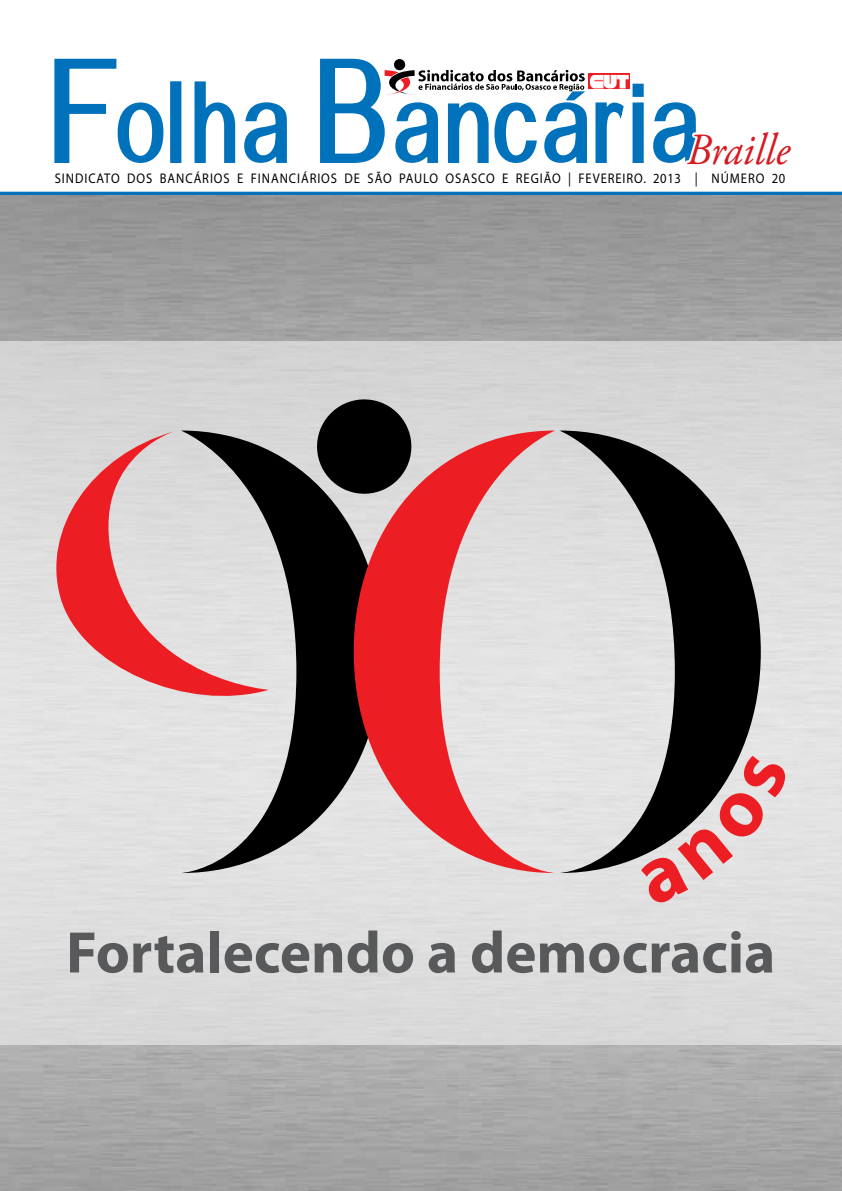
<style>
.page{position:relative;width:842px;height:1191px;background:#fff}
.page>*{position:absolute;margin:0;border:0;box-sizing:border-box;transform-origin:0 0}
.t1{font:150px "Alido";color:#0072bc;scale:.81 1}
.t2{font:113.2px "Alido";letter-spacing:.055em;color:#0072bc;scale:.81 1}
.t3{font:700 59px "Myriad Pro";color:#58595b}
.t4{font:italic 44.4px "Adobe Garamond Pro";color:#d71920;scale:.95 1}
.t5{font:14px "Myriad Pro";letter-spacing:.075em;color:#000;scale:.9 1}
.s1{font-size:150px}
</style>
<div class="page">
<svg style="left:0;top:192px;width:842px;height:4px;background:#257ab2"></svg>
<svg style="left:54px;top:58px;width:110px;height:105px"></svg>
<div style="left:170px;top:81px;width:11px;height:82px;border:2px solid #0072bc"></div>
<svg style="left:194px;top:81px;width:42px;height:82px"></svg>
<svg style="left:244px;top:102px;width:43px;height:61px"></svg>
<svg style="left:320px;top:58px;width:324px;height:105px"></svg>
<div style="left:0;top:342px;width:842px;height:703px;background:#dcdcdc"></div>
<svg style="left:643px;top:764px;width:142px;height:139px"></svg>
<svg style="left:320px;top:399px;width:89px;height:31px"></svg>
<svg style="left:181px;top:430px;width:173px;height:443px;fill:#000"></svg>
<svg style="left:559px;top:430px;width:202px;height:443px"></svg>
<svg style="left:354px;top:430px;width:201px;height:443px"></svg>
<svg style="left:56px;top:431px;width:213px;height:282px"></svg>
<svg style="left:653px;top:102px;width:43px;height:61px"></svg>
<h1 class="t1" style="left:50px;top:29px;width:84px">F</h1>
<p class="t5" style="left:55px;top:170px;width:813px">SINDICATO DOS BANCÁRIOS E FINANCIÁRIOS DE SÃO PAULO OSASCO E REGIÃO | FEVEREIRO. 2013 | NÚMERO 20</p>
<h2 class="t2" style="left:115px;top:61px;width:721px">olha <span class="s1">B</span>ancaria</h2>
<h3 class="t4" style="left:686px;top:123px;width:110px">Braille</h3>
<h3 class="t3" style="left:66px;top:914px;width:711px">Fortalecendo a democracia</h3>
</div>
